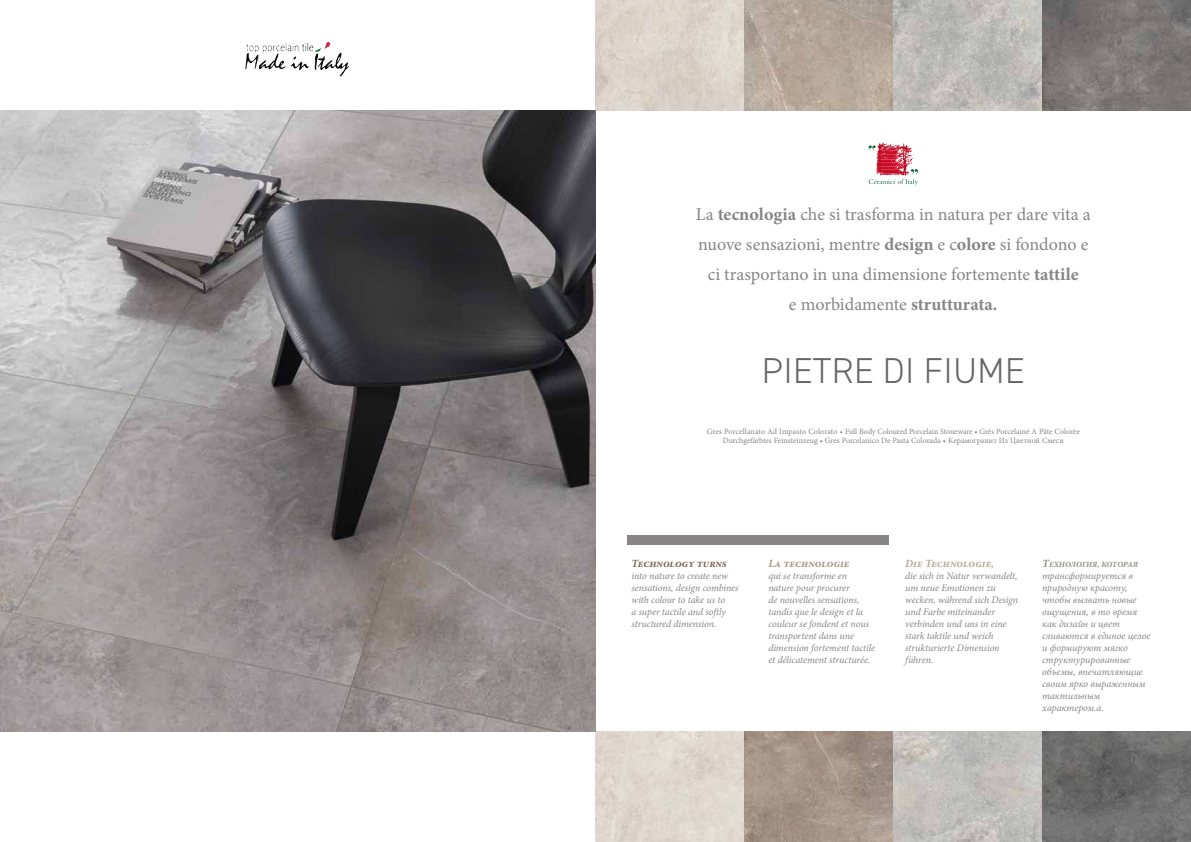
<style>
.page{position:relative;width:1191px;height:842px;background:#fff}
.page>*{position:absolute;margin:0;border:0;box-sizing:border-box;transform-origin:0 0}
.t1{font:300 36px "DIN2014";letter-spacing:.01em;color:#676565}
.t2{font:18px/30px "Minion Pro";letter-spacing:-.005em;color:#878585;text-align:center}
.t3{font:italic 700 11px "Minion Pro";color:#b6a997}
.t4{font:italic 700 11px "Minion Pro";color:#796752}
.t5{font:italic 700 11px "Minion Pro";color:#a7927c}
.t6{font:italic 10px/12px "Minion Pro";letter-spacing:-.005em;color:#878585}
.t7{font:8px/9.6px "Minion Pro";color:#878585;text-align:center}
.t8{font:italic 700 8px "Minion Pro";letter-spacing:.01em;color:#918c83}
.s1{font-weight:700}
.s2{font-size:11px}
</style>
<div class="page">
<img style="left:595px;top:0;width:149px;height:110px">
<svg style="left:744px;top:0;width:149px;height:110px;background:#b5a799"></svg>
<svg style="left:744px;top:732px;width:149px;height:110px;background:#a49386"></svg>
<svg style="left:893px;top:0;width:149px;height:110px;background:#bdbbb7"></svg>
<svg style="left:893px;top:732px;width:149px;height:110px;background:#c2c0bb"></svg>
<svg style="left:1042px;top:0;width:149px;height:110px;background:#7a7573"></svg>
<svg style="left:1042px;top:732px;width:149px;height:110px;background:#6c6c6c"></svg>
<div style="left:626px;top:535px;width:262px;height:10px;background:#878585"></div>
<svg style="left:868px;top:143px;width:49px;height:43px"></svg>
<img style="left:246px;top:42px;width:84px;height:12px">
<img style="left:0;top:110px;width:595px;height:622px">
<h2 class="t2" style="left:696px;top:200px;width:396px">La <span class="s1">tecnologia</span> che si trasforma in natura per dare vita a nuove sensazioni, mentre <span class="s1">design</span> e c<span class="s1">olore</span> si fondono e ci trasportano in una dimensione fortemente <span class="s1">tattile<br></span>e morbidamente <span class="s1">strutturata.</span></h2>
<h1 class="t1" style="left:762px;top:350px;width:264px">PIETRE DI FIUME</h1>
<p class="t7" style="left:707px;top:426px;width:374px">Gres Porcellanato Ad Impasto Colorato • Full Body Coloured Porcelain Stoneware • Grès Porcelainé A Pâte Colorée<br>Durchgefärbtes Feinsteinzeug • Gres Porcelanico De Pasta Colorada • Kерамогранит Из Цветной Смеси</p>
<p class="t4" style="left:631px;top:556px;width:97px">Technology turns</p>
<p class="t6" style="left:631px;top:570px;width:109px">into nature to create new sensations, design combines with colour to take us to<br>a super tactile and softly structured dimension.</p>
<p class="t5" style="left:768px;top:556px;width:83px">La technologie</p>
<p class="t6" style="left:768px;top:570px;width:108px">qui se transforme en<br>nature pour procurer<br>de nouvelles sensations, tandis que le design et la couleur se fondent et nous transportent dans une dimension fortement tactile et délicatement structurée.</p>
<p class="t3" style="left:905px;top:556px;width:90px">Die Technologie,</p>
<p class="t6" style="left:905px;top:570px;width:114px">die sich in Natur verwandelt, um neue Emotionen zu wecken, während sich Design und Farbe miteinander verbinden und uns in eine stark taktile und weich strukturierte Dimension führen.</p>
<p class="t8" style="left:1042px;top:559px;width:97px"><span class="s2">Т</span>ЕХНОЛОГИЯ, КОТОРАЯ</p>
<p class="t6" style="left:1042px;top:570px;width:110px">трансформируется в природную красоту, чтобы вызвать новые ощущения, в то время как дизайн и цвет сливаются в единое целое и формируют мягко структурированные объемы, впечатляющие своим ярко выраженным тактильным характером.a.</p>
</div>
